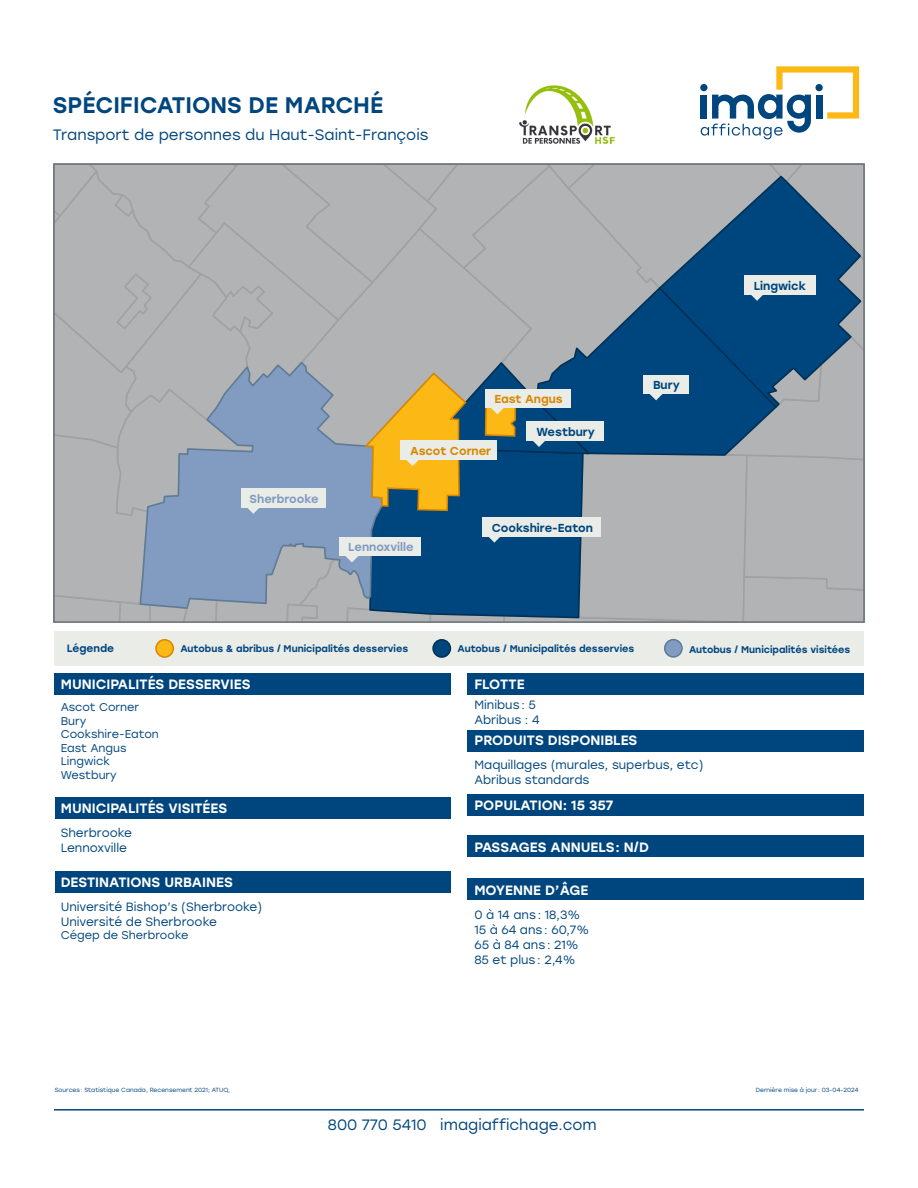
<style>
.page{position:relative;width:918px;height:1188px;background:#fff}
.page>*{position:absolute;margin:0;border:0;box-sizing:border-box;transform-origin:0 0}
.HAUT_-_Grand_titre{font:500 22.5px "Stolzl";color:#00467e}
.HAUT_-_Sous-titre{font:15px "Stolzl";color:#00467e}
.BAS_-_Titre{font:500 13.5px "Stolzl";color:#fff}
.BAS_-_Texte{font:500 13.5px "Stolzl";color:#fff}
.BAS_-_Texte-2{font:12px/15px "Stolzl";color:#00467e}
.BAS_-_Titre-2{font:12px/15px "Stolzl";color:#00467e}
.t1{font:500 11.55px "Stolzl";color:#00467e}
.t2{font:500 11.55px "Stolzl";color:#829bc1}
.t3{font:500 11.55px "Stolzl";color:#d78800}
.BAS_-_Texte-3{font:11.25px/13.5px "Stolzl";color:#00467e}
.t4{font:500 10.65px "Stolzl";color:#00467e}
.t5{font:500 9.75px "Stolzl";color:#00467e}
.t6{font:6px "Stolzl";color:#00467e}
</style>
<div class="page">
<hr style="left:54px;top:1109px;width:810px;height:2px;background:#00467e">
<svg style="left:701px;top:66px;width:158px;height:73px"></svg>
<div style="left:54px;top:631px;width:809px;height:34px;background:#eaece8"></div>
<div style="left:433px;top:640px;width:17px;height:17px;background:#00467e;border-radius:50%"></div>
<div style="left:432px;top:639px;width:19px;height:19px;border:2px solid #003056;border-radius:50%"></div>
<div style="left:156px;top:640px;width:17px;height:17px;background:#fcb814;border-radius:50%"></div>
<div style="left:155px;top:639px;width:19px;height:19px;border:2px solid #d78800;border-radius:50%"></div>
<div style="left:665px;top:640px;width:17px;height:17px;background:#829bc1;border-radius:50%"></div>
<div style="left:664px;top:639px;width:19px;height:19px;border:2px solid #5e7c96;border-radius:50%"></div>
<div style="left:54px;top:673px;width:396px;height:21px;background:#00467e"></div>
<div style="left:468px;top:673px;width:396px;height:21px;background:#00467e"></div>
<div style="left:468px;top:731px;width:396px;height:21px;background:#00467e"></div>
<div style="left:55px;top:797px;width:395px;height:21px;background:#00467e"></div>
<div style="left:55px;top:871px;width:395px;height:21px;background:#00467e"></div>
<div style="left:468px;top:794px;width:396px;height:21px;background:#00467e"></div>
<div style="left:468px;top:836px;width:396px;height:21px;background:#00467e"></div>
<div style="left:468px;top:878px;width:396px;height:21px;background:#00467e"></div>
<img style="left:519px;top:85px;width:96px;height:60px">
<svg style="left:56px;top:166px;width:806px;height:454px;background:#8c9ba7"></svg>
<div style="left:53px;top:163px;width:812px;height:460px;border:2px solid #6a747b"></div>
<p class="HAUT_-_Grand_titre" style="left:53px;top:89px;width:332px">SPÉCIFICATIONS DE MARCHÉ</p>
<p class="HAUT_-_Sous-titre" style="left:53px;top:125px;width:377px">Transport de personnes du Haut-Saint-François</p>
<p class="t2" style="left:250px;top:490px;width:71px">Sherbrooke</p>
<p class="t3" style="left:494px;top:391px;width:70px">East Angus</p>
<p class="t3" style="left:410px;top:443px;width:83px">Ascot Corner</p>
<p class="t1" style="left:537px;top:423px;width:60px">Westbury</p>
<p class="t2" style="left:348px;top:539px;width:67px">Lennoxville</p>
<p class="t1" style="left:492px;top:519px;width:103px">Cookshire-Eaton</p>
<p class="t1" style="left:653px;top:377px;width:28px">Bury</p>
<p class="t1" style="left:754px;top:277px;width:54px">Lingwick</p>
<p class="t4" style="left:67px;top:641px;width:49px">Légende</p>
<p class="t5" style="left:180px;top:641px;width:229px">Autobus &amp; abribus / Municipalités desservies</p>
<p class="t5" style="left:458px;top:642px;width:178px">Autobus / Municipalités desservies</p>
<p class="t5" style="left:689px;top:642px;width:163px">Autobus / Municipalités visitées</p>
<p class="BAS_-_Titre" style="left:61px;top:674px;width:191px">MUNICIPALITÉS DESSERVIES</p>
<p class="BAS_-_Texte-3" style="left:61px;top:700px;width:100px">Ascot Corner<br>Bury<br>Cookshire-Eaton<br>East Angus<br>Lingwick<br>Westbury</p>
<p class="BAS_-_Texte" style="left:61px;top:799px;width:168px">MUNICIPALITÉS VISITÉES</p>
<p class="BAS_-_Texte-2" style="left:61px;top:825px;width:73px">Sherbrooke<br>Lennoxville</p>
<p class="BAS_-_Texte" style="left:61px;top:872px;width:174px">DESTINATIONS URBAINES</p>
<p class="BAS_-_Texte-2" style="left:61px;top:899px;width:203px">Université Bishop’s (Sherbrooke)<br>Université de Sherbrooke</p>
<p class="BAS_-_Texte-3" style="left:61px;top:928px;width:129px">Cégep de Sherbrooke</p>
<p class="BAS_-_Titre" style="left:474px;top:674px;width:52px">FLOTTE</p>
<p class="BAS_-_Titre-2" style="left:474px;top:697px;width:67px">Minibus : 5<br>Abribus : 4</p>
<p class="BAS_-_Titre" style="left:474px;top:730px;width:164px">PRODUITS DISPONIBLES</p>
<p class="BAS_-_Texte-2" style="left:474px;top:756px;width:231px">Maquillages (murales, superbus, etc)<br>Abribus standards</p>
<p class="BAS_-_Titre" style="left:474px;top:796px;width:140px">POPULATION: 15 357</p>
<p class="BAS_-_Titre" style="left:474px;top:838px;width:176px">PASSAGES ANNUELS: N/D</p>
<p class="BAS_-_Titre" style="left:474px;top:880px;width:116px">MOYENNE D’ÂGE</p>
<p class="BAS_-_Texte-2" style="left:474px;top:906px;width:116px">0 à 14 ans : 18,3%<br>15 à 64 ans : 60,7%<br>65 à 84 ans : 21%<br>85 et plus : 2,4%</p>
<p class="t6" style="left:55px;top:1086px;width:177px">Sources : Statistique Canada, Recensement 2021; ATUQ,</p>
<p class="HAUT_-_Sous-titre" style="left:328px;top:1115px;width:270px">800 770 5410 imagiaffichage.com</p>
<p class="t6" style="left:756px;top:1086px;width:104px">Dernière mise à jour : 03-04-2024</p>
</div>
